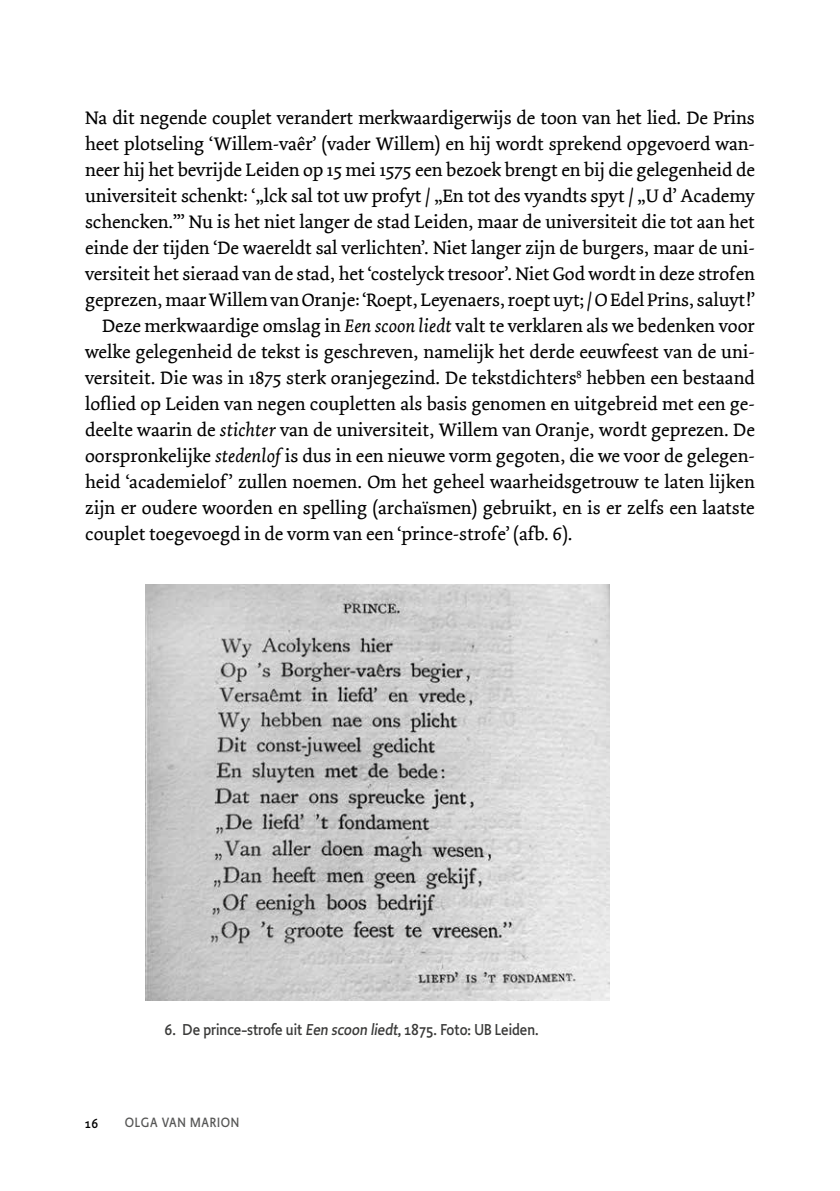
<style>
.page{position:relative;width:840px;height:1191px;background:#fff}
.page>*{position:absolute;margin:0;border:0;box-sizing:border-box;transform-origin:0 0}
.t1{font:19px "Dolly";letter-spacing:-.005em;color:#000}
.t2{font:500 16.4px "Productus";color:#3a3a39}
.t3{font:500 14px "Productus";letter-spacing:.05em;color:#565655}
.t4{font:500 14px "Productus";color:#000}
.s1{font-style:italic}
</style>
<div class="page">
<img style="left:145px;top:584px;width:464px;height:416px">
<p class="t1" style="left:85px;top:107px;width:670px">Na dit negende couplet verandert merkwaardigerwijs de toon van het lied. De Prins</p>
<p class="t1" style="left:85px;top:132px;width:671px">heet plotseling ‘Willem-vaêr’ (vader Willem) en hij wordt sprekend opgevoerd wan-</p>
<p class="t1" style="left:85px;top:158px;width:671px">neer hij het bevrijde Leiden op 15 mei 1575 een bezoek brengt en bij die gelegenheid de</p>
<p class="t1" style="left:85px;top:184px;width:670px">universiteit schenkt: ‘„lck sal tot uw profyt / „En tot des vyandts spyt / „U d’ Academy</p>
<p class="t1" style="left:85px;top:210px;width:671px">schencken.”’ Nu is het niet langer de stad Leiden, maar de universiteit die tot aan het</p>
<p class="t1" style="left:85px;top:236px;width:670px">einde der tijden ‘De waereldt sal verlichten’. Niet langer zijn de burgers, maar de uni-</p>
<p class="t1" style="left:85px;top:262px;width:671px">versiteit het sieraad van de stad, het ‘costelyck tresoor’. Niet God wordt in deze strofen</p>
<p class="t1" style="left:85px;top:288px;width:670px">geprezen, maar Willem van Oranje: ‘Roept, Leyenaers, roept uyt; / O Edel Prins, saluyt!’</p>
<p class="t1" style="left:102px;top:314px;width:653px">Deze merkwaardige omslag in <span class="s1">Een scoon liedt</span> valt te verklaren als we bedenken voor</p>
<p class="t1" style="left:85px;top:340px;width:671px">welke gelegenheid de tekst is geschreven, namelijk het derde eeuwfeest van de uni-</p>
<p class="t1" style="left:85px;top:366px;width:670px">versiteit. Die was in 1875 sterk oranjegezind. De tekstdichters<sup>8</sup> hebben een bestaand</p>
<p class="t1" style="left:85px;top:392px;width:670px">loflied op Leiden van negen coupletten als basis genomen en uitgebreid met een ge-</p>
<p class="t1" style="left:85px;top:418px;width:670px">deelte waarin de <span class="s1">stichter</span> van de universiteit, Willem van Oranje, wordt geprezen. De</p>
<p class="t1" style="left:85px;top:444px;width:670px">oorspronkelijke <span class="s1">stedenlof</span> is dus in een nieuwe vorm gegoten, die we voor de gelegen-</p>
<p class="t1" style="left:85px;top:470px;width:670px">heid ‘academielof ’ zullen noemen. Om het geheel waarheidsgetrouw te laten lijken</p>
<p class="t1" style="left:85px;top:496px;width:670px">zijn er oudere woorden en spelling (archaïsmen) gebruikt, en is er zelfs een laatste</p>
<p class="t1" style="left:85px;top:522px;width:489px">couplet toegevoegd in de vorm van een ‘prince-strofe’ (afb. 6).</p>
<p class="t2" style="left:164px;top:1020px;width:375px">6. De prince-strofe uit Een scoon liedt, 1875. Foto: UB Leiden.</p>
<p class="t4" style="left:85px;top:1115px;width:15px">16</p>
<p class="t3" style="left:125px;top:1114px;width:116px">olga van marion</p>
</div>
